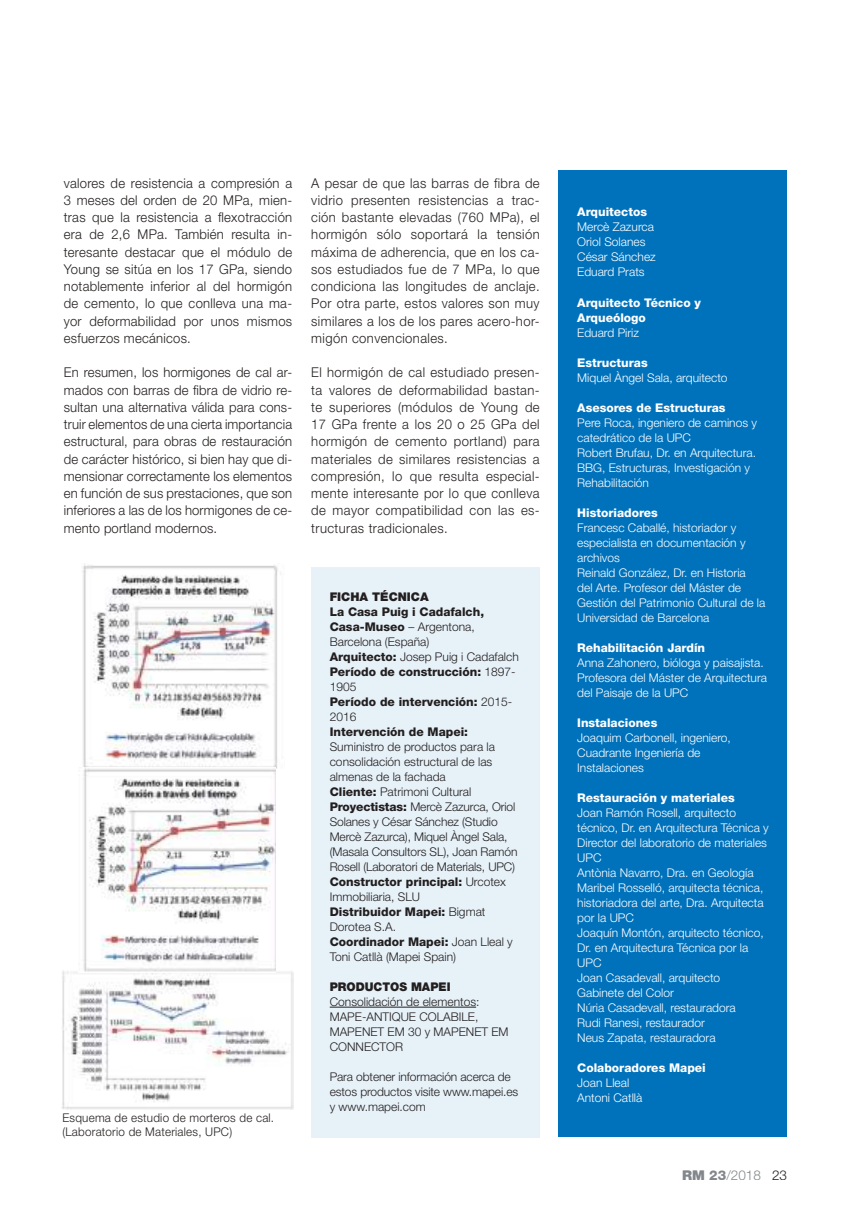
<style>
.page{position:relative;width:851px;height:1212px;background:#fff}
.page>*{position:absolute;margin:0;border:0;box-sizing:border-box;transform-origin:0 0}
.t1{font:300 13.5px/17.2px "Helvetica Neue LT";letter-spacing:.02em;color:#241f1f;text-align:justify}
.t2{font:300 13.5px "Helvetica Neue LT";color:#83878b}
.t3{font:300 12px/15px "Helvetica Neue LT Std";color:#fff}
.t4{font:300 12px/15px "Helvetica Neue LT Std";color:#241f1f}
.t5{font:800 12px/15px "Helvetica Neue LT Std";color:#241f1f}
.t6{font:800 12px/15px "Helvetica Neue LT Std";color:#fff}
.t7{font:300 12px/13.5px "Helvetica Neue LT";letter-spacing:.02em;color:#241f1f}
.t8{font:900 12px "Helvetica Neue LT Std";color:#241f1f}
.s1{font-weight:300}
.s2{font-weight:800}
.s3{font-weight:900}
.s4{color:#241f1f}
</style>
<div class="page">
<div style="left:311px;top:567px;width:228px;height:570px;background:#e6f1f8"></div>
<div style="left:558px;top:170px;width:229px;height:966px;background:#0072bc"></div>
<hr style="left:330px;top:1007px;width:146px;height:1px;background:#241f1f">
<img style="left:61px;top:971px;width:232px;height:139px">
<img style="left:82px;top:563px;width:199px;height:206px">
<img style="left:79px;top:767px;width:197px;height:206px">
<p class="t1" style="left:64px;top:174px;width:230px">valores de resistencia a compresión a 3 meses del orden de 20 MPa, mien&shy;tras que la resistencia a flexotracción era de 2,6 MPa. También resulta in&shy;teresante destacar que el módulo de Young se sitúa en los 17 GPa, siendo notablemente inferior al del hormigón de cemento, lo que conlleva una ma&shy;yor deformabilidad por unos mismos esfuerzos mecánicos.</p>
<p class="t1" style="left:64px;top:364px;width:230px">En resumen, los hormigones de cal ar&shy;mados con barras de fibra de vidrio re&shy;sultan una alternativa válida para cons&shy;truir elementos de una cierta importancia estructural, para obras de restauración de carácter histórico, si bien hay que di&shy;mensionar correctamente los elementos en función de sus prestaciones, que son inferiores a las de los hormigones de ce&shy;mento portland modernos.</p>
<p class="t1" style="left:311px;top:174px;width:230px">A pesar de que las barras de fibra de vidrio presenten resistencias a trac&shy;ción bastante elevadas (760 MPa), el hormigón sólo soportará la tensión máxima de adherencia, que en los ca&shy;sos estudiados fue de 7 MPa, lo que condiciona las longitudes de anclaje.<br>Por otra parte, estos valores son muy similares a los de los pares acero-hor&shy;migón convencionales.</p>
<p class="t1" style="left:311px;top:364px;width:230px">El hormigón de cal estudiado presen&shy;ta valores de deformabilidad bastan&shy;te superiores (módulos de Young de 17 GPa frente a los 20 o 25 GPa del hormigón de cemento portland) para materiales de similares resistencias a compresión, lo que resulta especial&shy;mente interesante por lo que conlleva de mayor compatibilidad con las es&shy;tructuras tradicionales.</p>
<p class="t7" style="left:62px;top:1111px;width:213px">Esquema de estudio de morteros de cal. (Laboratorio de Materiales, UPC)</p>
<p class="t8" style="left:330px;top:589px;width:100px">FICHA TÉCNICA</p>
<p class="t5" style="left:330px;top:604px;width:190px">La Casa Puig i Cadafalch,<br>Casa-Museo <span class="s1">– Argentona,<br>Barcelona (España)<br></span>Arquitecto: <span class="s1">Josep Puig i Cadafalch<br></span>Período de construcción: <span class="s1">1897-<br>1905<br></span>Período de intervención: <span class="s1">2015-<br>2016</span></p>
<p class="t5" style="left:330px;top:724px;width:140px">Intervención de Mapei:</p>
<p class="t4" style="left:330px;top:739px;width:189px">Suministro de productos para la consolidación estructural de las almenas de la fachada<br><span class="s2">Cliente:</span> Patrimoni Cultural<br><span class="s2">Proyectistas:</span> Mercè Zazurca, Oriol<br>Solanes y César Sánchez (Studio<br>Mercè Zazurca), Miquel Àngel Sala, (Masala Consultors SL), Joan Ramón<br>Rosell (Laboratori de Materials, UPC)<br><span class="s2">Constructor principal:</span> Urcotex<br>Immobiliaria, SLU<br><span class="s2">Distribuidor Mapei:</span> Bigmat<br>Dorotea S.A.<br><span class="s2">Coordinador Mapei:</span> Joan Lleal y<br>Toni Catllà (Mapei Spain)</p>
<p class="t8" style="left:330px;top:979px;width:122px">PRODUCTOS MAPEI</p>
<p class="t4" style="left:330px;top:994px;width:180px">Consolidación de elementos:<br>MAPE-ANTIQUE COLABILE,<br>MAPENET EM 30 y MAPENET EM<br>CONNECTOR</p>
<p class="t4" style="left:330px;top:1069px;width:190px">Para obtener información acerca de estos productos visite www.mapei.es y www.mapei.com</p>
<p class="t6" style="left:577px;top:205px;width:71px">Arquitectos</p>
<p class="t3" style="left:577px;top:219px;width:80px">Mercè Zazurca<br>Oriol Solanes<br>César Sánchez<br>Eduard Prats</p>
<p class="t6" style="left:577px;top:295px;width:125px">Arquitecto Técnico y<br>Arqueólogo</p>
<p class="t3" style="left:577px;top:324px;width:63px">Eduard Piriz</p>
<p class="t6" style="left:577px;top:355px;width:72px">Estructuras</p>
<p class="t3" style="left:577px;top:369px;width:152px">Miquel Àngel Sala, arquitecto</p>
<p class="t6" style="left:577px;top:400px;width:150px">Asesores de Estructuras</p>
<p class="t3" style="left:577px;top:414px;width:181px">Pere Roca, ingeniero de caminos y catedrático de la UPC<br>Robert Brufau, Dr. en Arquitectura.<br>BBG, Estructuras, Investigación y<br>Rehabilitación</p>
<p class="t6" style="left:577px;top:505px;width:82px">Historiadores</p>
<p class="t3" style="left:577px;top:519px;width:190px">Francesc Caballé, historiador y especialista en documentación y archivos<br>Reinald González, Dr. en Historia<br>del Arte. Profesor del Máster de<br>Gestión del Patrimonio Cultural de la<br>Universidad de Barcelona</p>
<p class="t6" style="left:577px;top:640px;width:129px">Rehabilitación Jardín</p>
<p class="t3" style="left:577px;top:654px;width:191px">Anna Zahonero, bióloga y paisajista.<br>Profesora del Máster de Arquitectura del Paisaje de la UPC</p>
<p class="t6" style="left:577px;top:715px;width:82px">Instalaciones</p>
<p class="t3" style="left:577px;top:729px;width:155px">Joaquim Carbonell, ingeniero,<br>Cuadrante Ingeniería de<br>Instalaciones</p>
<p class="t6" style="left:577px;top:790px;width:159px">Restauración y materiales</p>
<p class="t3" style="left:577px;top:804px;width:193px">Joan Ramón Rosell, arquitecto técnico, Dr. en Arquitectura Técnica y<br>Director del laboratorio de materiales<br>UPC<br>Antònia Navarro, Dra. en Geología<br>Maribel Rosselló, arquitecta técnica, historiadora del arte, Dra. Arquitecta por la UPC<br>Joaquín Montón, arquitecto técnico,<br>Dr. en Arquitectura Técnica por la<br>UPC<br>Joan Casadevall, arquitecto<br>Gabinete del Color<br>Núria Casadevall, restauradora<br>Rudi Ranesi, restaurador<br>Neus Zapata, restauradora</p>
<p class="t6" style="left:577px;top:1060px;width:130px">Colaboradores Mapei</p>
<p class="t3" style="left:577px;top:1074px;width:67px">Joan Lleal<br>Antoni Catllà</p>
<p class="t2" style="left:682px;top:1166px;width:107px"><span class="s3">RM</span> <span class="s2">23</span>/2018 <span class="s4">23</span></p>
</div>
